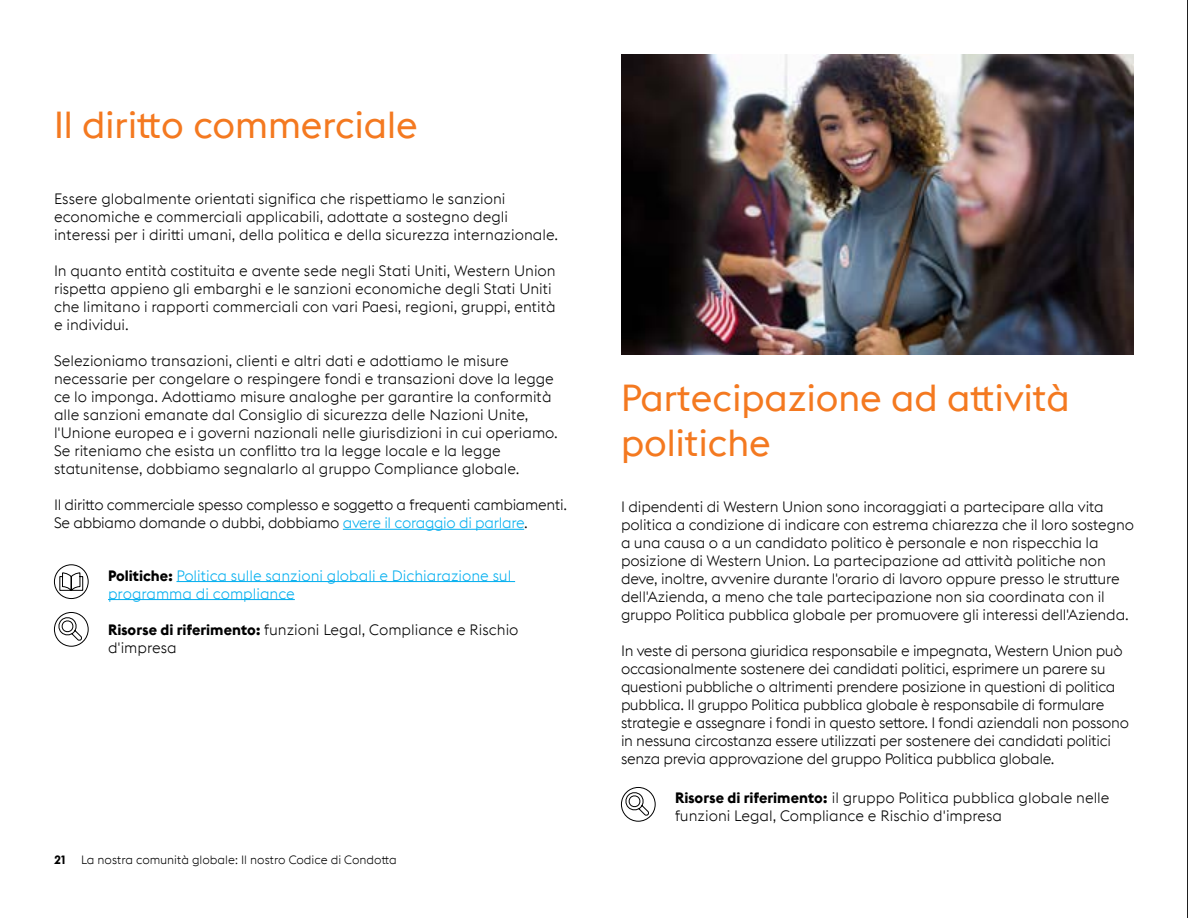
<style>
.page{position:relative;width:1188px;height:918px;background:#fff}
.page>*{position:absolute;margin:0;border:0;box-sizing:border-box;transform-origin:0 0}
.t1{font:37.5px/45px "Euclid WU";color:#f47920}
.t2{font:15px/18px "Euclid WU Light";letter-spacing:-.01em;color:#000}
.t3{font:15px/18px "Euclid WU Light";color:#00aeef}
.t4{font:12px "Euclid WU Light";color:#000}
.t5{font:12px "Euclid WU Bold";color:#000}
.s1{color:#00aeef}
.s2{font-family:"Euclid WU Bold";color:#000}
.s3{font-family:"Euclid WU Bold"}
</style>
<div class="page">
<hr style="left:343px;top:529px;width:181px;height:1px;background:#00aeef">
<hr style="left:176px;top:581px;width:339px;height:1px;background:#00aeef">
<hr style="left:108px;top:599px;width:187px;height:1px;background:#00aeef">
<img style="left:621px;top:54px;width:513px;height:300px">
<svg style="left:54px;top:564px;width:35px;height:35px"></svg>
<svg style="left:54px;top:612px;width:35px;height:35px"></svg>
<svg style="left:621px;top:787px;width:35px;height:35px"></svg>
<hr style="left:1187px;top:0;width:1px;height:918px;background:#000">
<h1 class="t1" style="left:54px;top:102px;width:365px">Il diritto commerciale</h1>
<p class="t2" style="left:54px;top:190px;width:506px">Essere globalmente orientati significa che rispettiamo le sanzioni economiche e commerciali applicabili, adottate a sostegno degli interessi per i diritti umani, della politica e della sicurezza internazionale.</p>
<p class="t2" style="left:54px;top:262px;width:503px">In quanto entità costituita e avente sede negli Stati Uniti, Western Union rispetta appieno gli embarghi e le sanzioni economiche degli Stati Uniti che limitano i rapporti commerciali con vari Paesi, regioni, gruppi, entità e individui.</p>
<p class="t2" style="left:54px;top:352px;width:505px">Selezioniamo transazioni, clienti e altri dati e adottiamo le misure necessarie per congelare o respingere fondi e transazioni dove la legge ce lo imponga. Adottiamo misure analoghe per garantire la conformità alle sanzioni emanate dal Consiglio di sicurezza delle Nazioni Unite, l'Unione europea e i governi nazionali nelle giurisdizioni in cui operiamo.<br>Se riteniamo che esista un conflitto tra la legge locale e la legge statunitense, dobbiamo segnalarlo al gruppo Compliance globale.</p>
<p class="t2" style="left:54px;top:496px;width:515px">Il diritto commerciale spesso complesso e soggetto a frequenti cambiamenti.<br>Se abbiamo domande o dubbi, dobbiamo <span class="s1">avere il coraggio di parlare</span>.</p>
<p class="t3" style="left:108px;top:566px;width:405px"><span class="s2">Politiche:</span> Politica sulle sanzioni globali e Dichiarazione sul programma di compliance</p>
<p class="t2" style="left:108px;top:620px;width:412px"><span class="s3">Risorse di riferimento:</span> funzioni Legal, Compliance e Rischio d'impresa</p>
<p class="t5" style="left:54px;top:852px;width:13px">21</p>
<p class="t4" style="left:81px;top:853px;width:317px">La nostra comunità globale: Il nostro Codice di Condotta</p>
<h1 class="t1" style="left:621px;top:375px;width:450px">Partecipazione ad attività politiche</h1>
<p class="t2" style="left:621px;top:498px;width:515px">I dipendenti di Western Union sono incoraggiati a partecipare alla vita politica a condizione di indicare con estrema chiarezza che il loro sostegno a una causa o a un candidato politico è personale e non rispecchia la posizione di Western Union. La partecipazione ad attività politiche non deve, inoltre, avvenire durante l'orario di lavoro oppure presso le strutture dell'Azienda, a meno che tale partecipazione non sia coordinata con il gruppo Politica pubblica globale per promuovere gli interessi dell'Azienda.</p>
<p class="t2" style="left:621px;top:642px;width:510px">In veste di persona giuridica responsabile e impegnata, Western Union può occasionalmente sostenere dei candidati politici, esprimere un parere su questioni pubbliche o altrimenti prendere posizione in questioni di politica pubblica. Il gruppo Politica pubblica globale è responsabile di formulare strategie e assegnare i fondi in questo settore. I fondi aziendali non possono in nessuna circostanza essere utilizzati per sostenere dei candidati politici senza previa approvazione del gruppo Politica pubblica globale.</p>
<p class="t2" style="left:675px;top:789px;width:436px"><span class="s3">Risorse di riferimento:</span> il gruppo Politica pubblica globale nelle funzioni Legal, Compliance e Rischio d'impresa</p>
</div>
